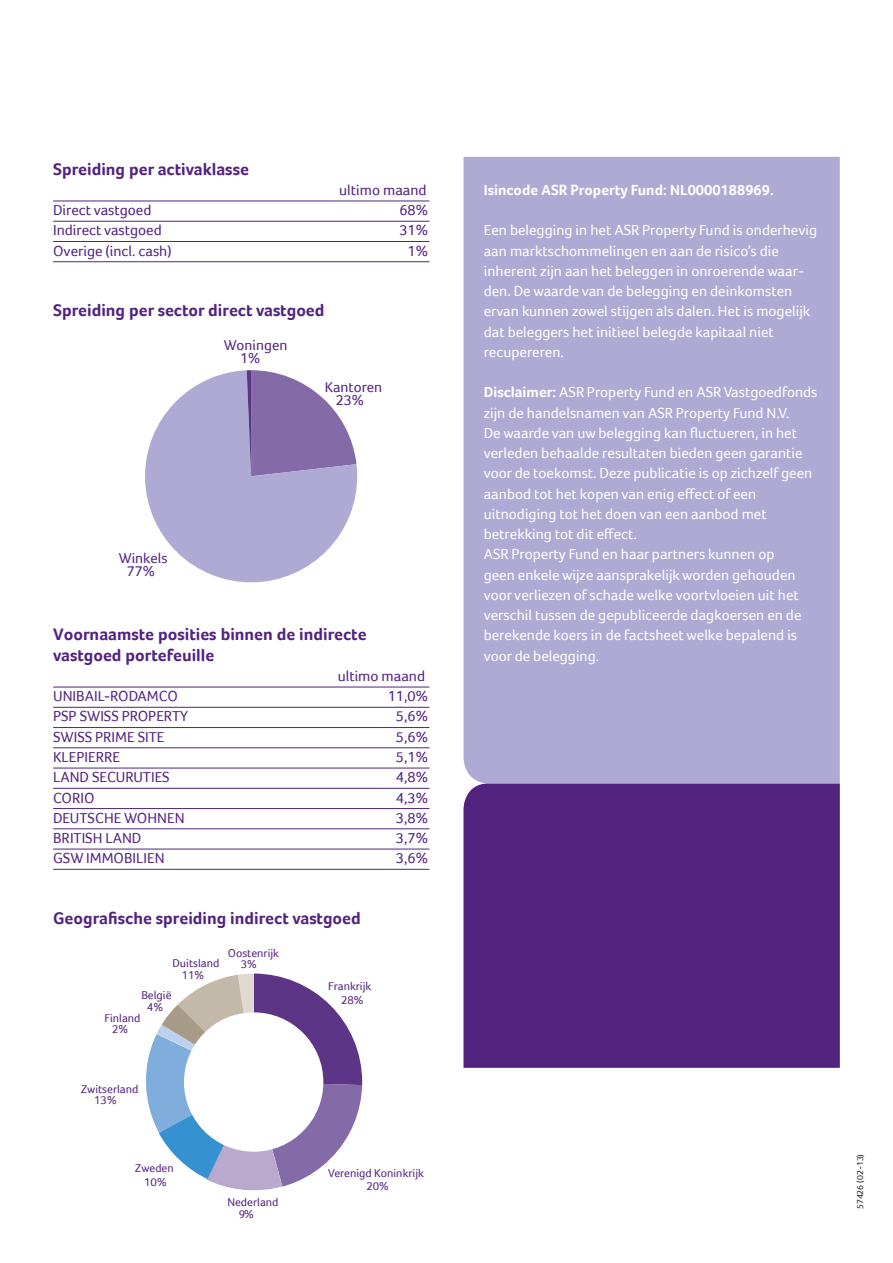
<style>
.page{position:relative;width:893px;height:1263px;background:#fff}
.page>*{position:absolute;margin:0;border:0;box-sizing:border-box;transform-origin:0 0}
.t1{font:700 17.25px/20.2px "Foco";color:#52227f}
.t2{font:15px/20.2px "Foco";color:#fff}
.t3{font:15px "Foco";color:#52227f}
.t4{font:700 15px "Foco";color:#fff}
.t5{font:14.7px/12.9px "Foco";color:#52227f;text-align:center}
.t6{font:11.7px/11.7px "Foco";color:#52227f;text-align:center}
.t7{font:9px "Foco";color:#231f20}
.s1{font-weight:700}
</style>
<div class="page">
<div style="left:463px;top:783px;width:377px;height:285px;background:#52227f"></div>
<div style="left:463px;top:157px;width:377px;height:626px;background:#afaad3"></div>
<hr style="left:53px;top:201px;width:376px;height:1px;background:#52227f">
<hr style="left:53px;top:221px;width:376px;height:1px;background:#52227f">
<hr style="left:53px;top:241px;width:376px;height:1px;background:#52227f">
<hr style="left:53px;top:261px;width:376px;height:1px;background:#52227f">
<hr style="left:53px;top:687px;width:376px;height:1px;background:#52227f">
<hr style="left:53px;top:707px;width:376px;height:1px;background:#52227f">
<hr style="left:53px;top:727px;width:376px;height:1px;background:#52227f">
<hr style="left:53px;top:747px;width:376px;height:1px;background:#52227f">
<hr style="left:53px;top:768px;width:376px;height:1px;background:#52227f">
<hr style="left:53px;top:788px;width:376px;height:1px;background:#52227f">
<hr style="left:53px;top:808px;width:376px;height:1px;background:#52227f">
<hr style="left:53px;top:828px;width:376px;height:1px;background:#52227f">
<hr style="left:53px;top:849px;width:376px;height:1px;background:#52227f">
<hr style="left:53px;top:869px;width:376px;height:1px;background:#52227f">
<svg style="left:145px;top:370px;width:213px;height:213px;fill:#afaad3"></svg>
<svg style="left:247px;top:370px;width:109px;height:106px"></svg>
<svg style="left:146px;top:974px;width:216px;height:216px"></svg>
<div style="left:184px;top:1012px;width:139px;height:140px;background:#fff;border-radius:50%"></div>
<p class="t1" style="left:53px;top:159px;width:197px">Spreiding per activaklasse</p>
<p class="t3" style="left:339px;top:181px;width:89px">ultimo maand</p>
<p class="t3" style="left:53px;top:201px;width:100px">Direct vastgoed</p>
<p class="t3" style="left:399px;top:201px;width:30px">68%</p>
<p class="t3" style="left:53px;top:222px;width:110px">Indirect vastgoed</p>
<p class="t3" style="left:399px;top:222px;width:30px">31%</p>
<p class="t3" style="left:53px;top:242px;width:120px">Overige (incl. cash)</p>
<p class="t3" style="left:408px;top:242px;width:22px">1%</p>
<p class="t1" style="left:53px;top:300px;width:273px">Spreiding per sector direct vastgoed</p>
<p class="t5" style="left:240px;top:338px;width:49px;text-align:left;text-indent:-16px">Woningen<br>1%</p>
<p class="t5" style="left:325px;top:381px;width:59px">Kantoren<br>23%</p>
<p class="t5" style="left:119px;top:551px;width:50px">Winkels<br>77%</p>
<p class="t1" style="left:53px;top:624px;width:315px">Voornaamste posities binnen de indirecte vastgoed portefeuille</p>
<p class="t3" style="left:338px;top:667px;width:89px">ultimo maand</p>
<p class="t3" style="left:53px;top:687px;width:126px">UNIBAIL-RODAMCO</p>
<p class="t3" style="left:388px;top:687px;width:42px">11,0%</p>
<p class="t3" style="left:53px;top:708px;width:136px">PSP SWISS PROPERTY</p>
<p class="t3" style="left:396px;top:708px;width:34px">5,6%</p>
<p class="t3" style="left:53px;top:728px;width:113px">SWISS PRIME SITE</p>
<p class="t3" style="left:396px;top:728px;width:34px">5,6%</p>
<p class="t3" style="left:53px;top:748px;width:68px">KLEPIERRE</p>
<p class="t3" style="left:396px;top:748px;width:34px">5,1%</p>
<p class="t3" style="left:53px;top:768px;width:118px">LAND SECURUTIES</p>
<p class="t3" style="left:396px;top:768px;width:34px">4,8%</p>
<p class="t3" style="left:53px;top:789px;width:43px">CORIO</p>
<p class="t3" style="left:396px;top:789px;width:34px">4,3%</p>
<p class="t3" style="left:53px;top:809px;width:133px">DEUTSCHE WOHNEN</p>
<p class="t3" style="left:396px;top:809px;width:34px">3,8%</p>
<p class="t3" style="left:53px;top:829px;width:90px">BRITISH LAND</p>
<p class="t3" style="left:396px;top:829px;width:34px">3,7%</p>
<p class="t3" style="left:53px;top:849px;width:113px">GSW IMMOBILIEN</p>
<p class="t3" style="left:396px;top:849px;width:34px">3,6%</p>
<p class="t1" style="left:53px;top:908px;width:309px">Geografische spreiding indirect vastgoed</p>
<p class="t6" style="left:173px;top:957px;width:49px">Duitsland<br>11%</p>
<p class="t6" style="left:141px;top:989px;width:32px">België<br>4%</p>
<p class="t6" style="left:104px;top:1012px;width:38px">Finland<br>2%</p>
<p class="t6" style="left:241px;top:947px;width:40px;text-align:left;text-indent:-13px">Oostenrijk<br>3%</p>
<p class="t6" style="left:94px;top:1083px;width:46px;text-align:left;text-indent:-13px">Zwitserland<br>13%</p>
<p class="t6" style="left:135px;top:1162px;width:40px;rotate:-1deg">Zweden</p>
<p class="t6" style="left:144px;top:1176px;width:24px">10%</p>
<p class="t6" style="left:239px;top:1196px;width:41px;text-align:left;text-indent:-11px">Nederland<br>9%</p>
<p class="t6" style="left:328px;top:978px;width:45px;line-height:14.1px">Frankrijk<br>28%</p>
<p class="t6" style="left:328px;top:1166px;width:97px;line-height:13.5px">Verenigd Koninkrijk<br>20%</p>
<p class="t4" style="left:484px;top:181px;width:291px">Isincode ASR Property Fund: NL0000188969.</p>
<p class="t2" style="left:484px;top:220px;width:335px">Een belegging in het ASR Property Fund is onderhevig aan marktschommelingen en aan de risico’s die inherent zijn aan het beleggen in onroerende waar&shy;den. De waarde van de belegging en deinkomsten ervan kunnen zowel stijgen als dalen. Het is mogelijk dat beleggers het initieel belegde kapitaal niet recupereren.</p>
<p class="t2" style="left:484px;top:382px;width:335px"><span class="s1">Disclaimer:</span> ASR Property Fund en ASR Vastgoedfonds zijn de handelsnamen van ASR Property Fund N.V.<br>De waarde van uw belegging kan fluctueren, in het verleden behaalde resultaten bieden geen garantie voor de toekomst. Deze publicatie is op zichzelf geen aanbod tot het kopen van enig effect of een uitnodiging tot het doen van een aanbod met betrekking tot dit effect.<br>ASR Property Fund en haar partners kunnen op<br>geen enkele wijze aansprakelijk worden gehouden voor verliezen of schade welke voortvloeien uit het verschil tussen de gepubliceerde dagkoersen en de berekende koers in de factsheet welke bepalend is voor de belegging.</p>
<p class="t7" style="left:855px;top:1209px;width:57px;rotate:-90deg">57426 (02-13)</p>
</div>
